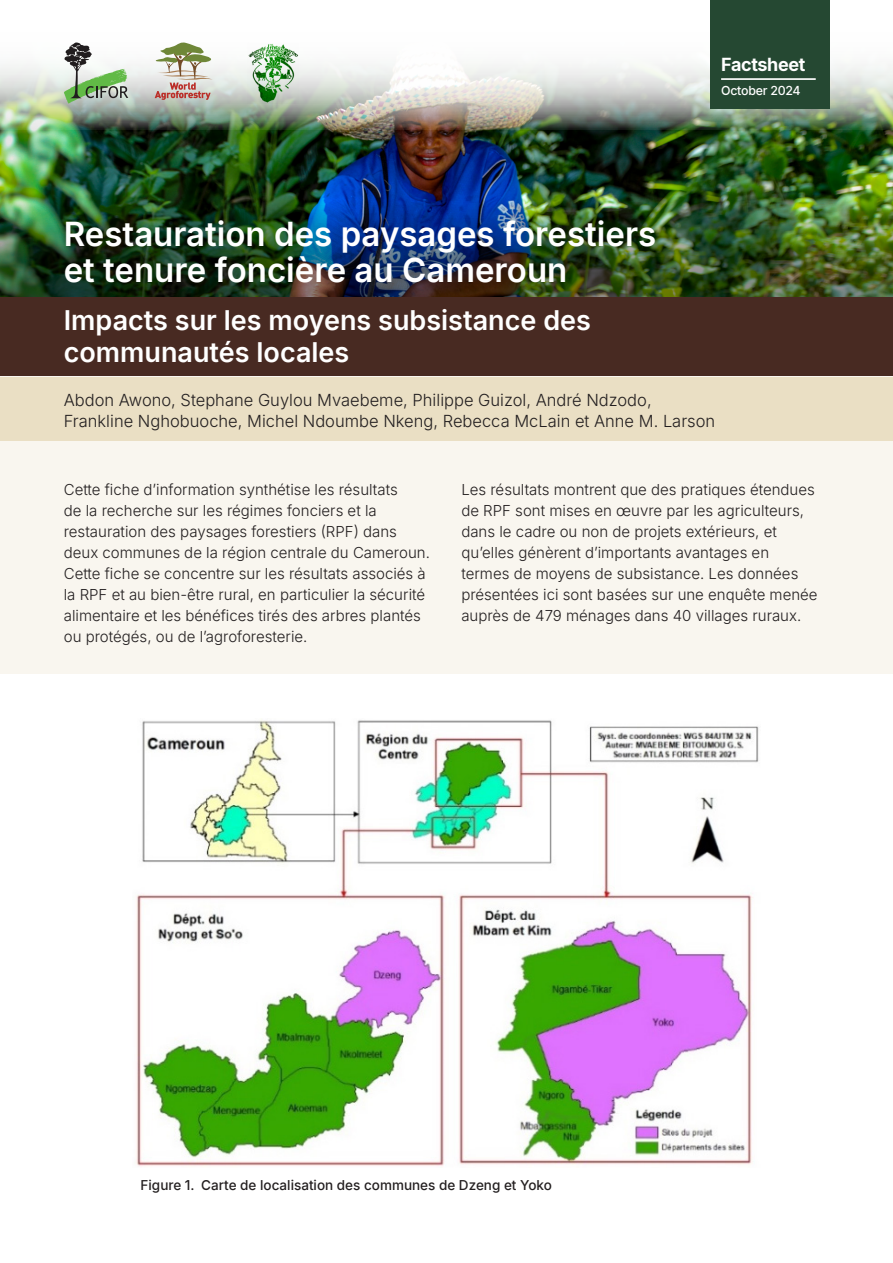
<style>
.page{position:relative;width:893px;height:1263px;background:#fff}
.page>*{position:absolute;margin:0;border:0;box-sizing:border-box;transform-origin:0 0}
.Fr-Title{font:600 33px/36px "Inter";color:#fff}
.FR-Title_sub{font:600 27px/32.4px "Inter";color:#fff}
.t1{font:700 18px "Inter";letter-spacing:-.02em;color:#fff}
.Fr-Author{font:300 16.5px/21px "Inter";color:#231f20}
.Fr-Body_text{font:300 15px/21px "Inter";color:#231f20}
.Fr-Figure_title{font:500 13.5px "Inter";color:#231f20}
.t2{font:500 12.3px "Inter";letter-spacing:-.02em;color:#fff}
</style>
<div class="page">
<div style="left:0;top:370px;width:893px;height:304px;background:#f9f6ef"></div>
<div style="left:0;top:377px;width:893px;height:63px;background:#eadfc4"></div>
<img style="left:0;top:130px;width:893px;height:71px">
<img style="left:0;top:201px;width:893px;height:96px">
<div style="left:0;top:297px;width:893px;height:79px;background:#482a22"></div>
<img style="left:136px;top:719px;width:623px;height:447px">
<img style="left:0;top:0;width:893px;height:130px">
<div style="left:710px;top:0;width:119px;height:108px;background:#254832"></div>
<hr style="left:721px;top:78px;width:95px;height:2px;background:#fff">
<svg style="left:64px;top:43px;width:64px;height:60px"></svg>
<svg style="left:155px;top:43px;width:58px;height:57px"></svg>
<p class="t1" style="left:721px;top:51px;width:86px">Factsheet</p>
<p class="t2" style="left:721px;top:81px;width:81px">October 2024</p>
<p class="Fr-Title" style="left:64px;top:215px;width:594px">Restauration des paysages forestiers et tenure foncière au Cameroun</p>
<p class="FR-Title_sub" style="left:64px;top:303px;width:529px">Impacts sur les moyens subsistance des communautés locales</p>
<p class="Fr-Author" style="left:64px;top:389px;width:653px">Abdon Awono, Stephane Guylou Mvaebeme, Philippe Guizol, André Ndzodo,<br>Frankline Nghobuoche, Michel Ndoumbe Nkeng, Rebecca McLain et Anne M. Larson</p>
<p class="Fr-Body_text" style="left:64px;top:479px;width:368px">Cette fiche d’information synthétise les résultats<br>de la recherche sur les régimes fonciers et la restauration des paysages forestiers (RPF) dans deux communes de la région centrale du Cameroun.<br>Cette fiche se concentre sur les résultats associés à la RPF et au bien-être rural, en particulier la sécurité alimentaire et les bénéfices tirés des arbres plantés ou protégés, ou de l’agroforesterie.</p>
<p class="Fr-Body_text" style="left:461px;top:479px;width:358px">Les résultats montrent que des pratiques étendues de RPF sont mises en œuvre par les agriculteurs, dans le cadre ou non de projets extérieurs, et qu’elles génèrent d’importants avantages en termes de moyens de subsistance. Les données présentées ici sont basées sur une enquête menée auprès de 479 ménages dans 40 villages ruraux.</p>
<p class="Fr-Figure_title" style="left:141px;top:1175px;width:413px">Figure 1. Carte de localisation des communes de Dzeng et Yoko</p>
</div>
